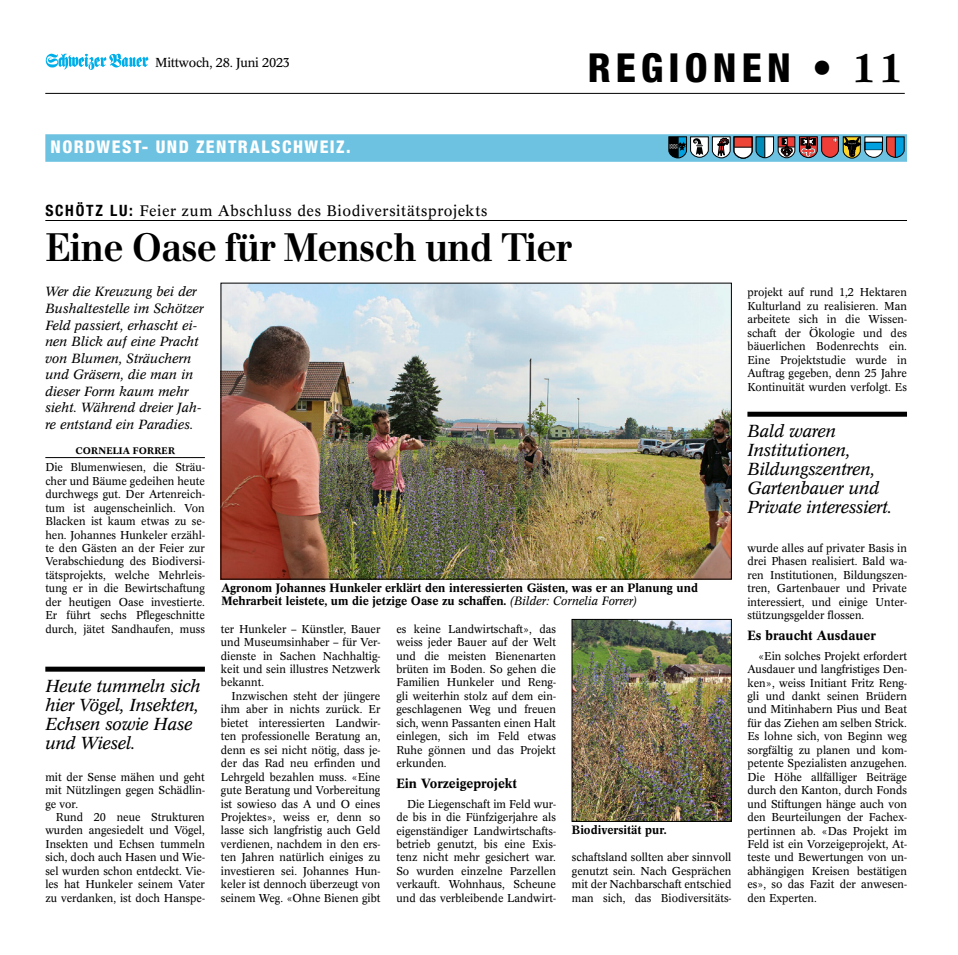
<style>
.page{position:relative;width:958px;height:955px;background:#fff}
.page>*{position:absolute;margin:0;border:0;box-sizing:border-box;transform-origin:0 0}
.t1{font:800 condensed 40px "Helvetica Neue LT Pro";letter-spacing:.13em;color:#000}
.t2{font:700 38.75px "Walbaum Std";letter-spacing:-.02em;color:#000;scale:.9 1}
.t3{font:800 condensed 17.5px "Helvetica Neue LT Pro";letter-spacing:.085em;color:#fff}
.t4{font:italic 17.25px/19px "Concorde BE";letter-spacing:-.015em;color:#000}
.t5{font:15px "Concorde BE";letter-spacing:.04em;color:#000}
.t6{font:italic 13.12px/16.5px "Concorde BE";color:#000}
.t7{font:500 13.12px "Concorde BE";color:#000}
.t8{font:12.75px "Concorde BE";letter-spacing:-.02em;color:#000}
.t9{font:500 11.88px/13.5px "Concorde BE";color:#000}
.t10{font:11.25px/13.4px "Concorde BE";color:#000;text-align:justify}
.t11{font:500 9.38px "Concorde BE";letter-spacing:.04em;color:#000}
.s1{font-family:"Concorde BE";font-weight:500;font-stretch:normal}
.s2{font-family:"Helvetica Neue LT Pro";font-weight:700;font-stretch:condensed;font-size:15.62px}
.s3{font-weight:400;font-style:italic}
</style>
<div class="page">
<hr style="left:45px;top:93px;width:859px;height:1px;background:#000">
<svg style="left:46px;top:54px;width:102px;height:16px"></svg>
<hr style="left:45px;top:220px;width:861px;height:1px;background:#000">
<hr style="left:45px;top:457px;width:160px;height:1px;background:#000">
<img style="left:223px;top:285px;width:506px;height:292px">
<div style="left:45px;top:134px;width:861px;height:28px;background:#6dc1e1"></div>
<svg style="left:668px;top:136px;width:236px;height:22px"></svg>
<div style="left:45px;top:666px;width:160px;height:5px;background:#000"></div>
<div style="left:747px;top:411px;width:159px;height:5px;background:#000"></div>
<img style="left:573px;top:621px;width:156px;height:198px">
<div style="left:571px;top:619px;width:160px;height:202px;border:1px solid #000"></div>
<p class="t8" style="left:155px;top:55px;width:137px">Mittwoch, 28. Juni 2023</p>
<h1 class="t1" style="left:587px;top:43px;width:316px">REGIONEN • <span class="s1">11</span></h1>
<h3 class="t3" style="left:51px;top:136px;width:301px">NORDWEST- UND ZENTRALSCHWEI Z.</h3>
<h3 class="t5" style="left:45px;top:202px;width:443px"><span class="s2">SCHÖTZ LU:</span> Feier zum Abschluss des Biodiversitätsprojekts</h3>
<h2 class="t2" style="left:45px;top:224px;width:586px">Eine Oase für Mensch und Tier</h2>
<p class="t6" style="left:45px;top:283px;width:160px">Wer die Kreuzung bei der<br>Bushaltestelle im Schötzer<br>Feld passiert, erhascht ei&shy;nen Blick auf eine Pracht von Blumen, Sträuchern und Gräsern, die man in dieser Form kaum mehr sieht. Während dreier Jah&shy;re entstand ein Paradies.</p>
<p class="t11" style="left:75px;top:445px;width:101px">CORNELIA FORRER</p>
<p class="t10" style="left:45px;top:460px;width:161px">Die Blumenwiesen, die Sträu&shy;cher und Bäume gedeihen heute durchwegs gut. Der Artenreich&shy;tum ist augenscheinlich. Von Blacken ist kaum etwas zu se&shy;hen. Johannes Hunkeler erzähl&shy;te den Gästen an der Feier zur Verabschiedung des Biodiversi&shy;tätsprojekts, welche Mehrleis&shy;tung er in die Bewirtschaftung der heutigen Oase investierte.<br>Er führt sechs Pflegeschnitte durch, jätet Sandhaufen, muss</p>
<p class="t9" style="left:221px;top:580px;width:478px">Agronom Johannes Hunkeler erklärt den interessierten Gästen, was er an Planung und<br>Mehrarbeit leistete, um die jetzige Oase zu schaffen. <span class="s3">(Bilder: Cornelia Forrer)</span></p>
<p class="t10" style="left:396px;top:622px;width:161px">es keine Landwirtschaft», das weiss jeder Bauer auf der Welt und die meisten Bienenarten brüten im Boden. So gehen die Familien Hunkeler und Reng&shy;gli weiterhin stolz auf dem ein&shy;geschlagenen Weg und freuen sich, wenn Passanten einen Halt einlegen, sich im Feld etwas Ruhe gönnen und das Projekt erkunden.</p>
<p class="t7" style="left:396px;top:775px;width:122px">Ein Vorzeigeprojekt</p>
<p class="t10" style="left:396px;top:796px;width:161px;text-indent:11px">Die Liegenschaft im Feld wur&shy;de bis in die Fünfzigerjahre als eigenständiger Landwirtschafts&shy;betrieb genutzt, bis eine Exis&shy;tenz nicht mehr gesichert war.<br>So wurden einzelne Parzellen verkauft. Wohnhaus, Scheune und das verbleibende Landwirt-</p>
<p class="t10" style="left:221px;top:622px;width:161px">ter Hunkeler – Künstler, Bauer und Museumsinhaber – für Ver&shy;dienste in Sachen Nachhaltig&shy;keit und sein illustres Netzwerk bekannt.</p>
<p class="t10" style="left:221px;top:689px;width:161px;text-indent:11px">Inzwischen steht der jüngere ihm aber in nichts zurück. Er bietet interessierten Landwir&shy;ten professionelle Beratung an, denn es sei nicht nötig, dass je&shy;der das Rad neu erfinden und Lehrgeld bezahlen muss. «Eine gute Beratung und Vorbereitung ist sowieso das A und O eines Projektes», weiss er, denn so lasse sich langfristig auch Geld verdienen, nachdem in den ers&shy;ten Jahren natürlich einiges zu investieren sei. Johannes Hun&shy;keler ist dennoch überzeugt von seinem Weg. «Ohne Bienen gibt</p>
<h3 class="t4" style="left:45px;top:676px;width:157px">Heute tummeln sich hier Vögel, Insekten,<br>Echsen sowie Hase und Wiesel.</h3>
<p class="t10" style="left:45px;top:769px;width:161px">mit der Sense mähen und geht mit Nützlingen gegen Schädlin&shy;ge vor.</p>
<p class="t10" style="left:45px;top:810px;width:161px;text-indent:11px">Rund 20 neue Strukturen wurden angesiedelt und Vögel, Insekten und Echsen tummeln sich, doch auch Hasen und Wie&shy;sel wurden schon entdeckt. Vie&shy;les hat Hunkeler seinem Vater zu verdanken, ist doch Hanspe-</p>
<p class="t9" style="left:571px;top:823px;width:96px">Biodiversität pur.</p>
<p class="t10" style="left:571px;top:850px;width:161px">schaftsland sollten aber sinnvoll genutzt sein. Nach Gesprächen mit der Nachbarschaft entschied man sich, das Biodiversitäts-</p>
<p class="t10" style="left:747px;top:286px;width:161px">projekt auf rund 1,2 Hektaren Kulturland zu realisieren. Man arbeitete sich in die Wissen&shy;schaft der Ökologie und des bäuerlichen Bodenrechts ein.<br>Eine Projektstudie wurde in Auftrag gegeben, denn 25 Jahre Kontinuität wurden verfolgt. Es</p>
<h3 class="t4" style="left:747px;top:421px;width:146px">Bald waren<br>Institutionen,<br>Bildungszentren,<br>Gartenbauer und<br>Private interessiert.</h3>
<p class="t10" style="left:747px;top:541px;width:161px">wurde alles auf privater Basis in drei Phasen realisiert. Bald wa&shy;ren Institutionen, Bildungszen&shy;tren, Gartenbauer und Private interessiert, und einige Unter&shy;stützungsgelder flossen.</p>
<p class="t7" style="left:747px;top:627px;width:130px">Es braucht Ausdauer</p>
<p class="t10" style="left:747px;top:649px;width:161px;text-indent:11px">«Ein solches Projekt erfordert Ausdauer und langfristiges Den&shy;ken», weiss Initiant Fritz Reng&shy;gli und dankt seinen Brüdern und Mitinhabern Pius und Beat für das Ziehen am selben Strick.<br>Es lohne sich, von Beginn weg sorgfältig zu planen und kom&shy;petente Spezialisten anzugehen.<br>Die Höhe allfälliger Beiträge durch den Kanton, durch Fonds und Stiftungen hänge auch von den Beurteilungen der Fachex&shy;pertinnen ab. «Das Projekt im Feld ist ein Vorzeigeprojekt, At&shy;teste und Bewertungen von un&shy;abhängigen Kreisen bestätigen es», so das Fazit der anwesen&shy;den Experten.</p>
</div>
